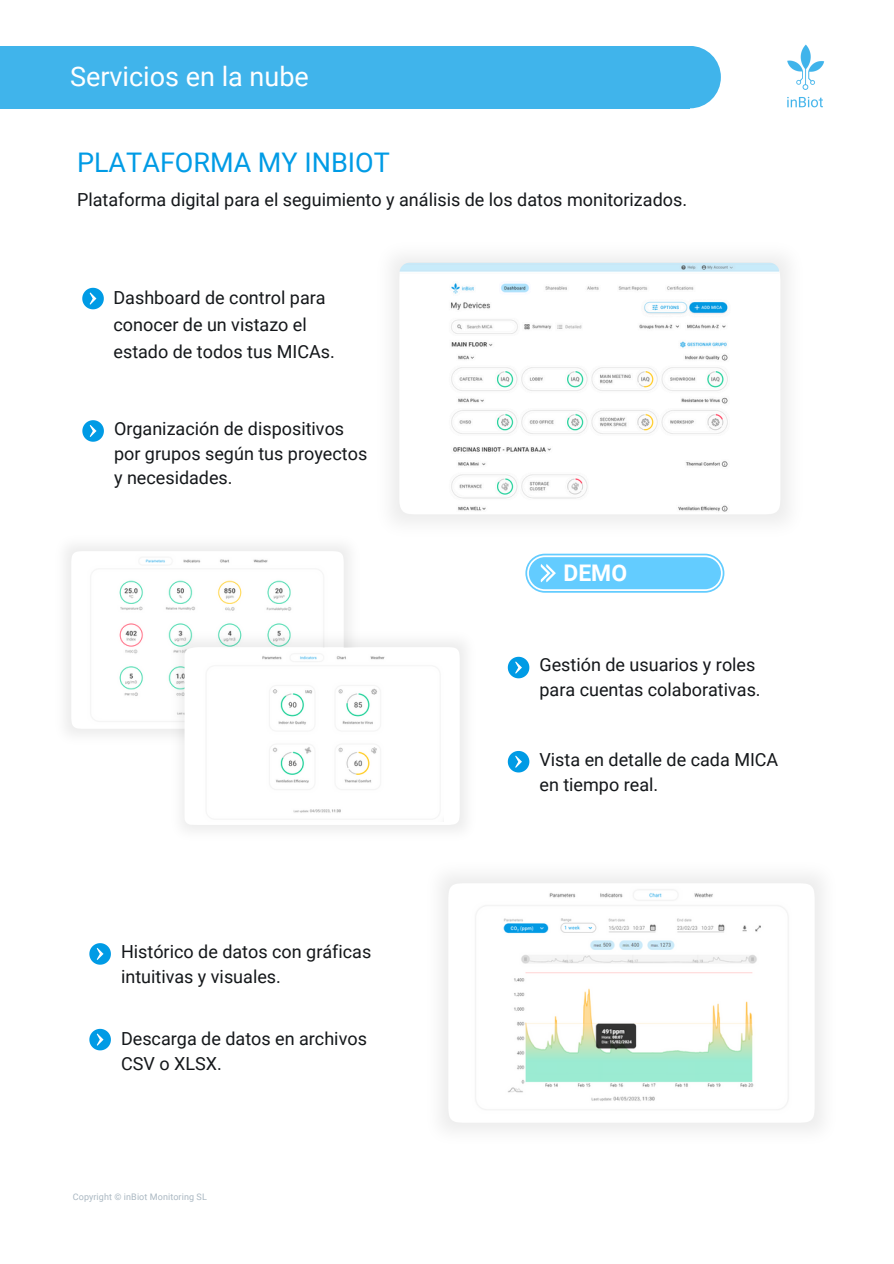
<style>
.page{position:relative;width:894px;height:1264px;background:#fff}
.page>*{position:absolute;margin:0;border:0;box-sizing:border-box;transform-origin:0 0}
.t1{font:27px "Roboto";color:#009be5}
.t2{font:27px "Roboto";color:#fff}
.t3{font:700 22.8px "Roboto";color:#fff}
.t4{font:18px/24.8px "Roboto";color:#14171a}
.t5{font:9px "Roboto";letter-spacing:.01em;color:#aab8c2}
</style>
<div class="page">
<svg style="left:82px;top:288px;width:22px;height:21px"></svg>
<svg style="left:82px;top:420px;width:22px;height:21px"></svg>
<svg style="left:89px;top:943px;width:22px;height:21px"></svg>
<svg style="left:507px;top:751px;width:22px;height:21px"></svg>
<svg style="left:507px;top:656px;width:22px;height:22px"></svg>
<svg style="left:89px;top:1028px;width:22px;height:22px"></svg>
<div style="left:659px;top:46px;width:61px;height:62px;background:#40b4eb;border-radius:50%"></div>
<div style="left:0;top:46px;width:689px;height:62px;background:#40b4eb"></div>
<img style="left:787px;top:44px;width:38px;height:64px">
<svg style="left:525px;top:553px;width:199px;height:39px;background:#7cd4ff"></svg>
<img style="left:399px;top:263px;width:379px;height:249px;border-radius:10px">
<img style="left:90px;top:556px;width:235px;height:166px">
<img style="left:164px;top:625px;width:301px;height:205px">
<svg style="left:184px;top:648px;width:271px;height:176px"></svg>
<img style="left:203px;top:651px;width:240px;height:170px">
<img style="left:474px;top:889px;width:315px;height:222px">
<h1 class="t2" style="left:70px;top:61px;width:240px">Servicios en la nube</h1>
<p class="t1" style="left:77px;top:147px;width:314px">PLATAFORMA MY INBIOT</p>
<h5 class="t4" style="left:77px;top:187px;width:611px">Plataforma digital para el seguimiento y análisis de los datos monitorizados.</h5>
<p class="t4" style="left:113px;top:285px;width:223px;line-height:27px">Dashboard de control para conocer de un vistazo el estado de todos tus MICAs.</p>
<h1 class="t4" style="left:114px;top:416px;width:255px">Organización de dispositivos por grupos según tus proyectos y necesidades.</h1>
<h2 class="t4" style="left:121px;top:939px;width:252px">Histórico de datos con gráficas intuitivas y visuales.</h2>
<p class="t4" style="left:121px;top:1026px;width:247px">Descarga de datos en archivos<br>CSV o XLSX.</p>
<p class="t5" style="left:73px;top:1191px;width:135px">Copyright © inBiot Monitoring SL</p>
<h3 class="t3" style="left:563px;top:560px;width:65px">DEMO</h3>
<h5 class="t4" style="left:539px;top:653px;width:223px">Gestión de usuarios y roles para cuentas colaborativas.</h5>
<h5 class="t4" style="left:539px;top:747px;width:240px">Vista en detalle de cada MICA en tiempo real.</h5>
</div>
